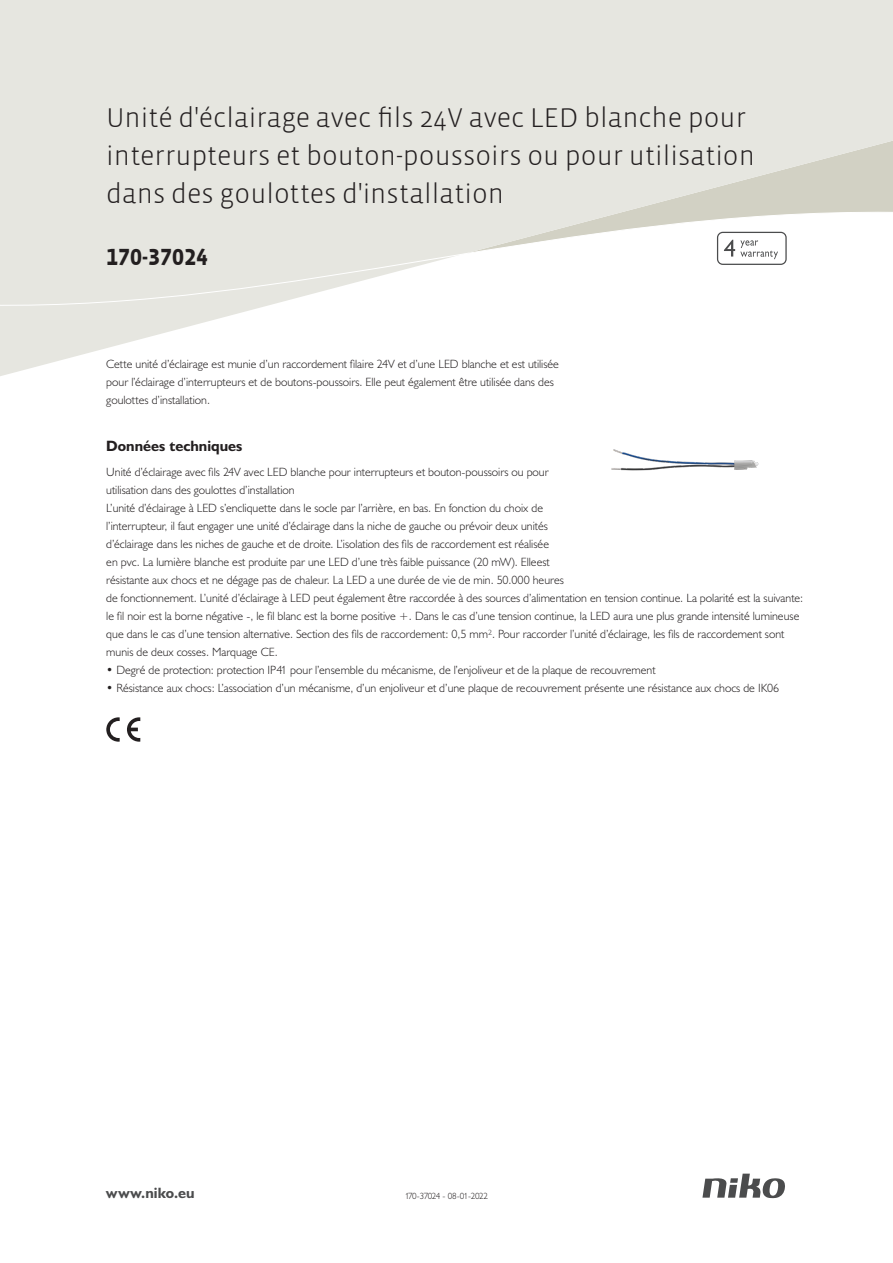
<style>
.page{position:relative;width:893px;height:1263px;background:#fff}
.page>*{position:absolute;margin:0;border:0;box-sizing:border-box;transform-origin:0 0}
.Title_datasheets{font:300 27.9px/38px "Vista Sans";color:#231f20}
.Article_number{font:700 24px "Vista Sans Alt";color:#231f20}
.Titles_parts{font:700 15px "Humanist 521 BT";color:#231f20}
.t1{font:700 15px "Humanist 521 BT";letter-spacing:.005em;color:#4b4c4d}
.Platte_tekst_CAB{font:300 12px/18px "Humanist 521 BT";color:#231f20}
.USP_Bullets{font:300 12px "Humanist 521 BT";color:#231f20}
.Revision{font:300 9px "Humanist 521 BT";letter-spacing:-.05em;color:#231f20}
</style>
<div class="page">
<svg style="left:702px;top:1173px;width:83px;height:25px"></svg>
<svg style="left:127px;top:717px;width:13px;height:25px"></svg>
<svg style="left:106px;top:717px;width:14px;height:25px"></svg>
<svg style="left:0;top:0;width:893px;height:376px;fill:#e6e6e0"></svg>
<svg style="left:0;top:209px;width:893px;height:101px"></svg>
<svg style="left:717px;top:232px;width:70px;height:33px"></svg>
<img style="left:611px;top:449px;width:148px;height:22px">
<p class="Title_datasheets" style="left:106px;top:99px;width:650px">Unité d'éclairage avec fils 24V avec LED blanche pour interrupteurs et bouton-poussoirs ou pour utilisation dans des goulottes d'installation</p>
<p class="Article_number" style="left:106px;top:242px;width:103px">170-37024</p>
<p class="Platte_tekst_CAB" style="left:106px;top:354px;width:454px">Cette unité d’éclairage est munie d’un raccordement filaire 24V et d’une LED blanche et est utilisée pour l’éclairage d’interrupteurs et de boutons-poussoirs. Elle peut également être utilisée dans des goulottes d’installation.</p>
<p class="Titles_parts" style="left:106px;top:437px;width:138px">Données techniques</p>
<p class="Platte_tekst_CAB" style="left:106px;top:462px;width:444px">Unité d’éclairage avec fils 24V avec LED blanche pour interrupteurs et bouton-poussoirs ou pour utilisation dans des goulottes d’installation</p>
<p class="Platte_tekst_CAB" style="left:106px;top:498px;width:698px">L’unité d’éclairage à LED s’encliquette dans le socle par l’arrière, en bas. En fonction du choix de<br>l’interrupteur, il faut engager une unité d’éclairage dans la niche de gauche ou prévoir deux unités<br>d’éclairage dans les niches de gauche et de droite. L’isolation des fils de raccordement est réalisée<br>en pvc. La lumière blanche est produite par une LED d’une très faible puissance (20 mW). Elleest<br>résistante aux chocs et ne dégage pas de chaleur. La LED a une durée de vie de min. 50.000 heures<br>de fonctionnement. L’unité d’éclairage à LED peut également être raccordée à des sources d’alimentation en tension continue. La polarité est la suivante: le fil noir est la borne négative -, le fil blanc est la borne positive +. Dans le cas d’une tension continue, la LED aura une plus grande intensité lumineuse que dans le cas d’une tension alternative. Section des fils de raccordement: 0,5 mm². Pour raccorder l’unité d’éclairage, les fils de raccordement sont munis de deux cosses. Marquage CE.</p>
<p class="USP_Bullets" style="left:106px;top:662px;width:551px">• Degré de protection: protection IP41 pour l’ensemble du mécanisme, de l’enjoliveur et de la plaque de recouvrement</p>
<p class="USP_Bullets" style="left:106px;top:680px;width:674px">• Résistance aux chocs: L’association d’un mécanisme, d’un enjoliveur et d’une plaque de recouvrement présente une résistance aux chocs de IK06</p>
<p class="t1" style="left:106px;top:1184px;width:90px">www.niko.eu</p>
<p class="Revision" style="left:405px;top:1190px;width:84px">170-37024 - 08-01-2022</p>
</div>
